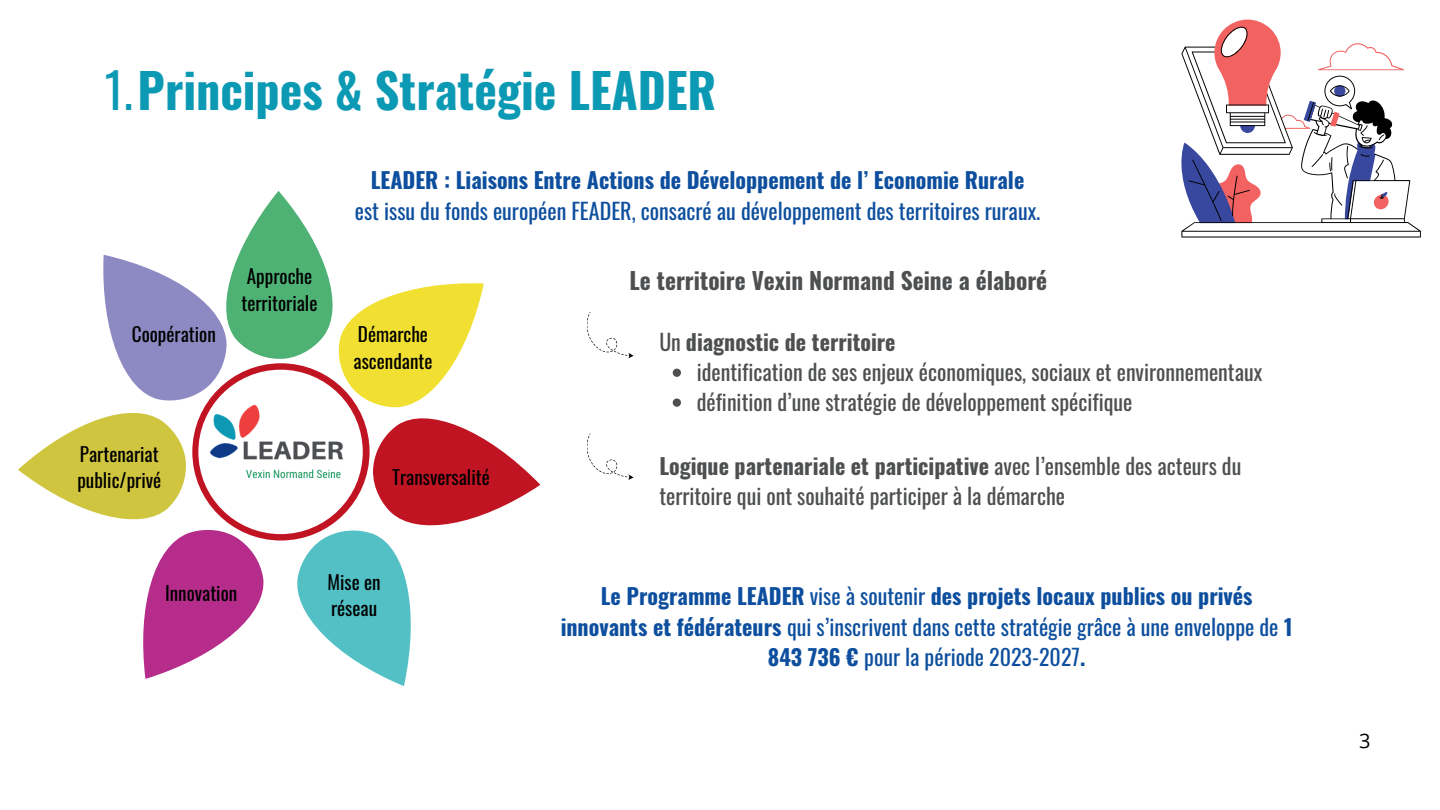
<style>
.page{position:relative;width:1440px;height:810px;background:#fff}
.page>*{position:absolute;margin:0;border:0;box-sizing:border-box;transform-origin:0 0}
.t1{font:700 48px "Oswald";color:#0c99b4}
.t2{font:700 23.3px "Oswald";color:#4d4f51}
.t3{font:22px/29.9px "Oswald";color:#4d4f51}
.t4{font:22px/30.8px "Oswald";color:#0d4f9e;text-align:center}
.t5{font:700 22px "Oswald";color:#0d4f9e}
.t6{font:20px "Open Sans";color:#000}
.t7{font:19.2px/26.7px "Oswald";color:#000}
.s1{font-weight:400}
.s2{font-weight:700}
</style>
<div class="page">
<svg style="left:673px;top:369px;width:8px;height:8px"></svg>
<svg style="left:673px;top:398px;width:8px;height:9px"></svg>
<svg style="left:587px;top:433px;width:47px;height:47px"></svg>
<svg style="left:587px;top:312px;width:47px;height:47px"></svg>
<svg style="left:18px;top:191px;width:522px;height:495px"></svg>
<svg style="left:1181px;top:19px;width:240px;height:219px"></svg>
<h1 class="t1" style="left:105px;top:66px;width:613px"><span class="s1">1.</span>Principes &amp; Stratégie LEADER</h1>
<p class="t7" style="left:132px;top:319px;width:86px">Coopération</p>
<p class="t7" style="left:242px;top:261px;width:77px">Approche territoriale</p>
<p class="t7" style="left:77px;top:439px;width:85px">Partenariat public/privé</p>
<p class="t5" style="left:371px;top:169px;width:655px">LEADER : Liaisons Entre Actions de Développement de l’ Economie Rurale</p>
<p class="t4" style="left:355px;top:194px;width:687px">est issu du fonds européen FEADER, consacré au développement des territoires ruraux.</p>
<p class="t7" style="left:354px;top:319px;width:80px">Démarche ascendante</p>
<p class="t7" style="left:392px;top:462px;width:99px">Transversalité</p>
<p class="t2" style="left:629px;top:268px;width:419px">Le territoire Vexin Normand Seine a élaboré</p>
<p class="t3" style="left:697px;top:325px;width:567px;text-indent:-37px">Un <span class="s2">diagnostic de territoire<br></span>identification de ses enjeux économiques, sociaux et environnementaux définition d’une stratégie de développement spécifique</p>
<p class="t3" style="left:659px;top:449px;width:584px"><span class="s2">Logique partenariale et participative</span> avec l’ensemble des acteurs du territoire qui ont souhaité participer à la démarche</p>
<p class="t7" style="left:165px;top:578px;width:74px">Innovation</p>
<p class="t7" style="left:327px;top:567px;width:55px">Mise en réseau</p>
<p class="t4" style="left:561px;top:578px;width:733px"><span class="s2">Le Programme LEADER</span> vise à soutenir <span class="s2">des projets locaux publics ou privés innovants et fédérateurs</span> qui s’inscrivent dans cette stratégie grâce à une enveloppe de <span class="s2">1<br>843 736 €</span> pour la période 2023-2027<span class="s2">.</span></p>
<p class="t6" style="left:1359px;top:727px;width:13px">3</p>
</div>
